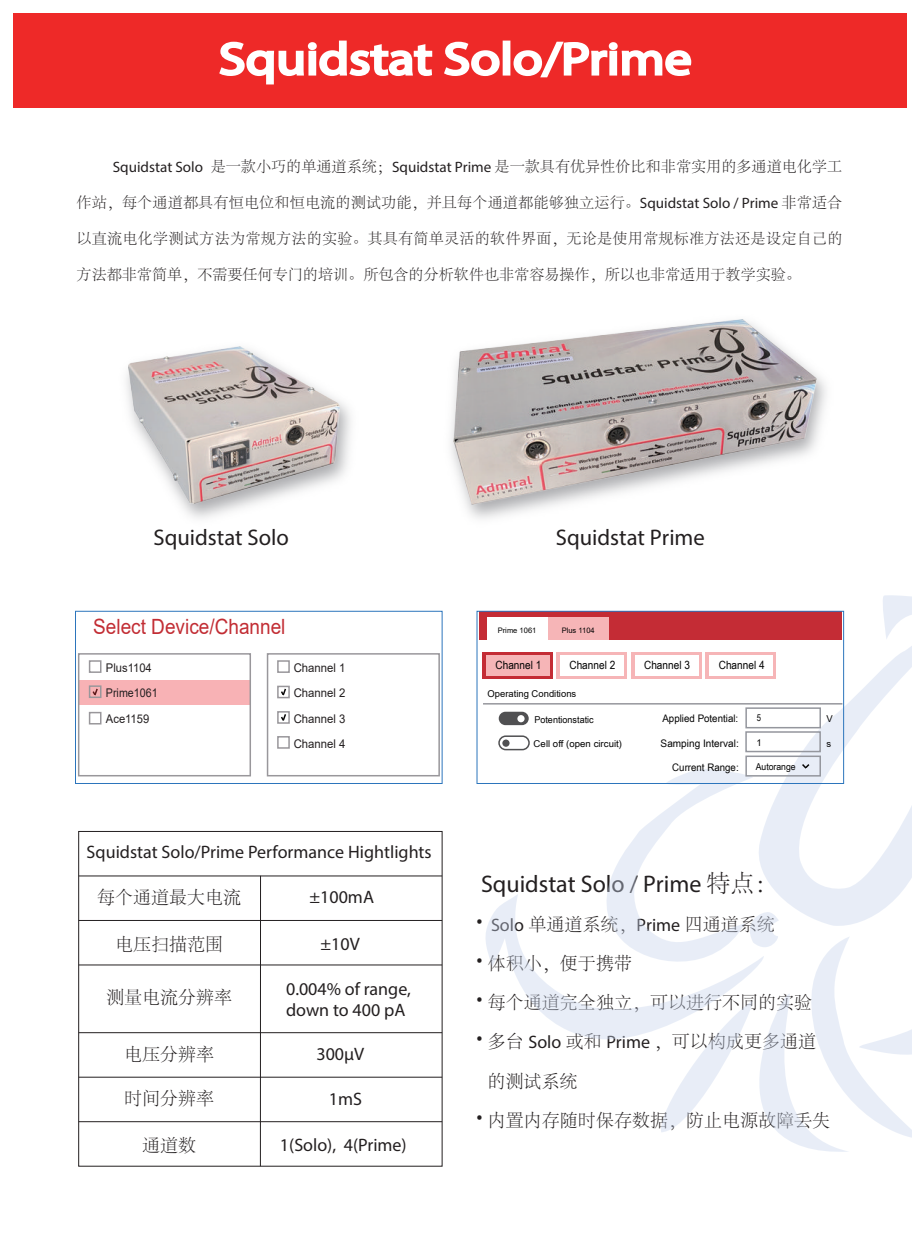
<style>
.page{position:relative;width:919px;height:1234px;background:#fff}
.page>*{position:absolute;margin:0;border:0;box-sizing:border-box;transform-origin:0 0}
.t1{font:45px "Myriad Pro";color:#fff;scale:1.2 1}
.t2{font:24px "Myriad Pro";color:#231f20}
.t3{font:22.65px "Myriad Pro";color:#231f20}
.t4{font:21px "Arial";color:#c22d34;scale:.9 1}
.t5{font:300 18px "Adobe Song Std";color:#231f20}
.t6{font:18px/21px "Myriad Pro";color:#231f20}
.t7{font:300 15px "Adobe Song Std";letter-spacing:.01em;color:#231f20}
.t8{font:12px/24.8px "Arial";color:#231f20;scale:.95 1}
.t9{font:12px "Arial";color:#231f20;scale:.93 1}
.t10{font:12px "Arial";color:#231f20;scale:.89 1}
.t11{font:11.4px "Arial Narrow";color:#030303;scale:1.08 1}
.t12{font:10.35px "Arial Narrow";color:#030303;scale:1.14 1}
.t13{font:10.35px "Arial Narrow";color:#030303;scale:1.18 1}
.t14{font:9.45px "Arial";color:#030303}
.t15{font:9.45px "Arial Narrow";color:#030303;scale:1.25 1}
.t16{font:9.45px "Arial Narrow";color:#030303;scale:1.17 1}
.t17{font:9.45px "Arial Narrow";color:#030303;scale:1.12 1}
.t18{font:9.45px "Arial Narrow";color:#030303}
.t19{font:7.5px "Arial";color:#030303}
.s1{font-family:"Myriad Pro";font-weight:400}
.s2{font-family:"Adobe Song Std";font-weight:300}
.s3{font-family:"Myriad Pro";font-weight:400;font-size:36px}
</style>
<div class="page">
<div style="left:13px;top:13px;width:893px;height:94px;background:#ee2928"></div>
<svg style="left:219px;top:40px;width:214px;height:45px"></svg>
<svg style="left:444px;top:41px;width:56px;height:35px"></svg>
<div style="left:502px;top:41px;width:8px;height:35px;border:3px solid #fff"></div>
<svg style="left:513px;top:41px;width:179px;height:37px"></svg>
<svg style="left:485px;top:894px;width:95px;height:141px"></svg>
<svg style="left:751px;top:595px;width:160px;height:167px"></svg>
<div style="left:78px;top:830px;width:364px;height:336px;border:1px solid #231f20"></div>
<hr style="left:79px;top:1120px;width:363px;height:1px;background:#231f20">
<hr style="left:79px;top:1076px;width:363px;height:1px;background:#231f20">
<hr style="left:79px;top:1032px;width:363px;height:1px;background:#231f20">
<hr style="left:79px;top:964px;width:363px;height:1px;background:#231f20">
<hr style="left:79px;top:919px;width:363px;height:1px;background:#231f20">
<hr style="left:79px;top:875px;width:363px;height:1px;background:#231f20">
<hr style="left:260px;top:875px;width:1px;height:290px;background:#231f20">
<div style="left:89px;top:660px;width:12px;height:12px;border:2px solid #99979b"></div>
<div style="left:89px;top:711px;width:12px;height:13px;border:2px solid #99979b"></div>
<div style="left:79px;top:679px;width:171px;height:25px;background:#f8b2b5"></div>
<div style="left:89px;top:685px;width:12px;height:13px;border:2px solid #99979b"></div>
<svg style="left:91px;top:686px;width:8px;height:11px"></svg>
<div style="left:78px;top:653px;width:173px;height:123px;border:2px solid #99979b"></div>
<div style="left:267px;top:653px;width:173px;height:123px;border:2px solid #99979b"></div>
<div style="left:277px;top:660px;width:13px;height:12px;border:2px solid #99979b"></div>
<div style="left:277px;top:685px;width:13px;height:13px;border:2px solid #99979b"></div>
<div style="left:277px;top:711px;width:13px;height:12px;border:2px solid #99979b"></div>
<div style="left:277px;top:736px;width:13px;height:12px;border:2px solid #99979b"></div>
<svg style="left:279px;top:686px;width:8px;height:11px"></svg>
<svg style="left:279px;top:712px;width:8px;height:10px"></svg>
<div style="left:75px;top:610px;width:367px;height:173px;border:1px solid #2c75bc"></div>
<div style="left:479px;top:611px;width:362px;height:29px;background:#c42c35"></div>
<div style="left:487px;top:617px;width:61px;height:23px;background:#fff"></div>
<div style="left:548px;top:617px;width:61px;height:23px;background:#f6b5b7"></div>
<div style="left:482px;top:652px;width:71px;height:26px;background:linear-gradient(to right,#c42c35,#c42c35)"></div>
<div style="left:486px;top:654px;width:63px;height:21px;background:#f6b5b7"></div>
<div style="left:557px;top:652px;width:70px;height:26px;background:linear-gradient(to right,#f6b5b7,#f6b5b7)"></div>
<div style="left:560px;top:654px;width:64px;height:21px;background:#fff"></div>
<div style="left:631px;top:652px;width:70px;height:26px;background:linear-gradient(to right,#f6b5b7,#f6b5b7)"></div>
<div style="left:634px;top:654px;width:64px;height:21px;background:#fff"></div>
<div style="left:705px;top:652px;width:71px;height:26px;background:linear-gradient(to right,#f6b5b7,#f6b5b7)"></div>
<div style="left:709px;top:654px;width:63px;height:21px;background:#fff"></div>
<div style="left:498px;top:711px;width:30px;height:14px;background:#505052;border-radius:7px"></div>
<div style="left:517px;top:715px;width:7px;height:7px;background:#fff;border-radius:50%"></div>
<div style="left:498px;top:735px;width:31px;height:15px;border:2px solid #505052;border-radius:7px"></div>
<div style="left:502px;top:739px;width:7px;height:7px;background:#505052;border-radius:50%"></div>
<div style="left:745px;top:707px;width:75px;height:21px;border:2px solid #94969d"></div>
<div style="left:745px;top:731px;width:75px;height:21px;border:2px solid #94969d"></div>
<div style="left:745px;top:755px;width:75px;height:21px;border:2px solid #94969d"></div>
<svg style="left:580px;top:762px;width:331px;height:390px"></svg>
<hr style="left:483px;top:703px;width:359px;height:1px;background:#96979d">
<div style="left:476px;top:610px;width:367px;height:173px;border:1px solid #2c75bc"></div>
<img style="left:126px;top:372px;width:225px;height:147px">
<img style="left:128px;top:346px;width:211px;height:157px">
<img style="left:453px;top:319px;width:363px;height:185px">
<h1 class="t1" style="left:219px;top:31px;width:395px">Squidstat Solo/Prime</h1>
<p class="t7" style="left:113px;top:158px;width:731px"><span class="s1">Squidstat Solo</span> 是一款小巧的单通道系统；<span class="s1">Squidstat Prime</span> 是一款具有优异性价比和非常实用的多通道电化学工</p>
<p class="t7" style="left:77px;top:194px;width:767px">作站，每个通道都具有恒电位和恒电流的测试功能，并且每个通道都能够独立运行。<span class="s1">Squidstat Solo / Prime</span> 非常适合</p>
<p class="t7" style="left:77px;top:230px;width:767px">以直流电化学测试方法为常规方法的实验。其具有简单灵活的软件界面，无论是使用常规标准方法还是设定自己的</p>
<p class="t7" style="left:77px;top:266px;width:725px">方法都非常简单，不需要任何专门的培训。所包含的分析软件也非常容易操作，所以也非常适用于教学实验。</p>
<h3 class="t3" style="left:153px;top:523px;width:137px">Squidstat Solo</h3>
<h3 class="t3" style="left:556px;top:523px;width:150px">Squidstat Prime</h3>
<h3 class="t4" style="left:93px;top:611px;width:215px">Select Device/Channel</h3>
<p class="t9" style="left:106px;top:659px;width:51px">Plus1104</p>
<p class="t10" style="left:106px;top:684px;width:60px">Prime1061</p>
<p class="t9" style="left:106px;top:710px;width:48px">Ace1159</p>
<p class="t8" style="left:294px;top:655px;width:56px">Channel 1<br>Channel 2</p>
<p class="t8" style="left:294px;top:706px;width:56px">Channel 3<br>Channel 4</p>
<p class="t19" style="left:497px;top:624px;width:40px">Prime 1061</p>
<p class="t19" style="left:561px;top:624px;width:35px">Plus 1104</p>
<p class="t11" style="left:495px;top:656px;width:44px">Channel 1</p>
<p class="t11" style="left:569px;top:656px;width:44px">Channel 2</p>
<p class="t11" style="left:644px;top:656px;width:44px">Channel 3</p>
<p class="t11" style="left:718px;top:656px;width:44px">Channel 4</p>
<p class="t14" style="left:487px;top:686px;width:90px">Operating Conditions</p>
<p class="t16" style="left:534px;top:712px;width:52px">Potentionstatic</p>
<p class="t15" style="left:533px;top:736px;width:72px">Cell off (open circuit)</p>
<p class="t12" style="left:662px;top:710px;width:68px">Applied Potential:</p>
<p class="t13" style="left:660px;top:735px;width:68px">Samping Interval:</p>
<p class="t12" style="left:672px;top:759px;width:60px">Current Range:</p>
<p class="t18" style="left:756px;top:710px;width:6px">5</p>
<p class="t14" style="left:756px;top:735px;width:7px">1</p>
<p class="t17" style="left:755px;top:759px;width:37px">Autorange</p>
<p class="t14" style="left:826px;top:712px;width:8px">V</p>
<p class="t14" style="left:826px;top:736px;width:6px">s</p>
<p class="t6" style="left:87px;top:841px;width:346px">Squidstat Solo/Prime Performance Hightlights</p>
<p class="t5" style="left:97px;top:887px;width:146px">每个通道最大电流</p>
<p class="t6" style="left:309px;top:886px;width:66px">±100mA</p>
<p class="t5" style="left:115px;top:934px;width:109px">电压扫描范围</p>
<p class="t6" style="left:320px;top:932px;width:41px">±10V</p>
<p class="t5" style="left:106px;top:987px;width:127px">测量电流分辨率</p>
<p class="t6" style="left:286px;top:977px;width:126px">0.004% of range, down to 400 pA</p>
<p class="t5" style="left:124px;top:1044px;width:91px">电压分辨率</p>
<p class="t6" style="left:316px;top:1043px;width:49px">300μV</p>
<p class="t5" style="left:124px;top:1088px;width:91px">时间分辨率</p>
<p class="t6" style="left:329px;top:1087px;width:35px">1mS</p>
<p class="t5" style="left:142px;top:1135px;width:55px">通道数</p>
<p class="t6" style="left:280px;top:1133px;width:128px">1(Solo), 4(Prime)</p>
<h2 class="t2" style="left:481px;top:869px;width:299px">Squidstat Solo / Prime <span class="s2">特点：</span></h2>
<p class="t5" style="left:476px;top:914px;width:300px"><span class="s3">·</span> <span class="s1">Solo</span> 单通道系统，<span class="s1">Prime</span> 四通道系统</p>
<p class="t5" style="left:476px;top:953px;width:157px"><span class="s3">·</span> 体积小，便于携带</p>
<p class="t5" style="left:476px;top:992px;width:337px"><span class="s3">·</span> 每个通道完全独立，可以进行不同的实验</p>
<p class="t5" style="left:476px;top:1031px;width:341px"><span class="s3">·</span> 多台 <span class="s1">Solo</span> 或和 <span class="s1">Prime</span> ，可以构成更多通道</p>
<p class="t5" style="left:487px;top:1070px;width:91px">的测试系统</p>
<p class="t5" style="left:476px;top:1109px;width:355px"><span class="s3">·</span> 内置内存随时保存数据，防止电源故障丢失</p>
</div>
